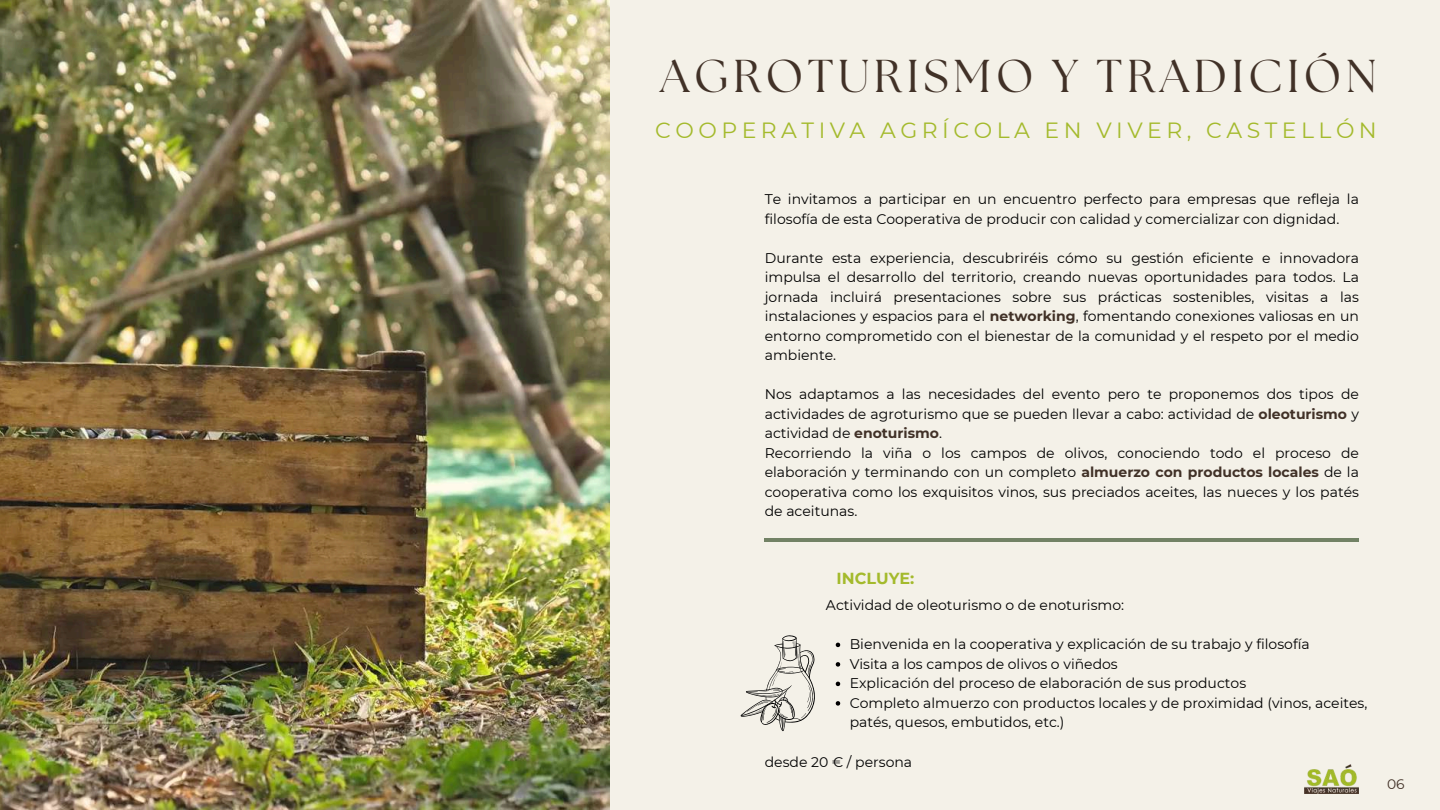
<style>
.page{position:relative;width:1440px;height:810px;background:#f4f1e8}
.page>*{position:absolute;margin:0;border:0;box-sizing:border-box;transform-origin:0 0}
.t1{font:46px "The Seasons";letter-spacing:.1em;color:#413127}
.t2{font:22px "Montserrat";letter-spacing:.205em;color:#a4ba2c}
.t3{font:700 16px "Montserrat";color:#a4ba2c}
.t4{font:14px/19.5px "Montserrat";color:#000}
.t5{font:13.9px "Montserrat";color:#413127}
.s1{font-weight:700;color:#413127}
</style>
<div class="page">
<img style="left:0;top:0;width:609px;height:810px">
<hr style="left:765px;top:538px;width:594px;height:4px;background:#728265">
<svg style="left:740px;top:635px;width:75px;height:96px"></svg>
<svg style="left:836px;top:643px;width:4px;height:4px"></svg>
<svg style="left:836px;top:662px;width:4px;height:5px"></svg>
<svg style="left:836px;top:682px;width:4px;height:4px"></svg>
<svg style="left:836px;top:701px;width:4px;height:5px"></svg>
<img style="left:1305px;top:765px;width:54px;height:28px">
<h1 class="t1" style="left:660px;top:55px;width:718px">AGROTURISMO Y TRADICIÓN</h1>
<h2 class="t2" style="left:655px;top:117px;width:723px">COOPERATIVA AGRÍCOLA EN VIVER, CASTELLÓN</h2>
<p class="t4" style="left:765px;top:190px;width:596px">Te invitamos a participar en un encuentro perfecto para empresas que refleja la filosofía de esta Cooperativa de producir con calidad y comercializar con dignidad.</p>
<p class="t4" style="left:765px;top:248px;width:596px;text-align:justify">Durante esta experiencia, descubriréis cómo su gestión eficiente e innovadora impulsa el desarrollo del territorio, creando nuevas oportunidades para todos. La jornada incluirá presentaciones sobre sus prácticas sostenibles, visitas a las instalaciones y espacios para el <span class="s1">networking</span>, fomentando conexiones valiosas en un entorno comprometido con el bienestar de la comunidad y el respeto por el medio ambiente.</p>
<p class="t4" style="left:765px;top:385px;width:596px">Nos adaptamos a las necesidades del evento pero te proponemos dos tipos de actividades de agroturismo que se pueden llevar a cabo: actividad de <span class="s1">oleoturismo</span> y actividad de <span class="s1">enoturismo</span>.<br>Recorriendo la viña o los campos de olivos, conociendo todo el proceso de elaboración y terminando con un completo <span class="s1">almuerzo con productos locales</span> de la cooperativa como los exquisitos vinos, sus preciados aceites, las nueces y los patés de aceitunas.</p>
<p class="t3" style="left:837px;top:569px;width:79px">INCLUYE:</p>
<p class="t4" style="left:826px;top:596px;width:300px">Actividad de oleoturismo o de enoturismo:</p>
<p class="t4" style="left:850px;top:635px;width:519px">Bienvenida en la cooperativa y explicación de su trabajo y filosofía<br>Visita a los campos de olivos o viñedos<br>Explicación del proceso de elaboración de sus productos<br>Completo almuerzo con productos locales y de proximidad (vinos, aceites, patés, quesos, embutidos, etc.)</p>
<p class="t4" style="left:765px;top:752px;width:149px">desde 20 € / persona</p>
<p class="t5" style="left:1387px;top:776px;width:19px">06</p>
</div>
